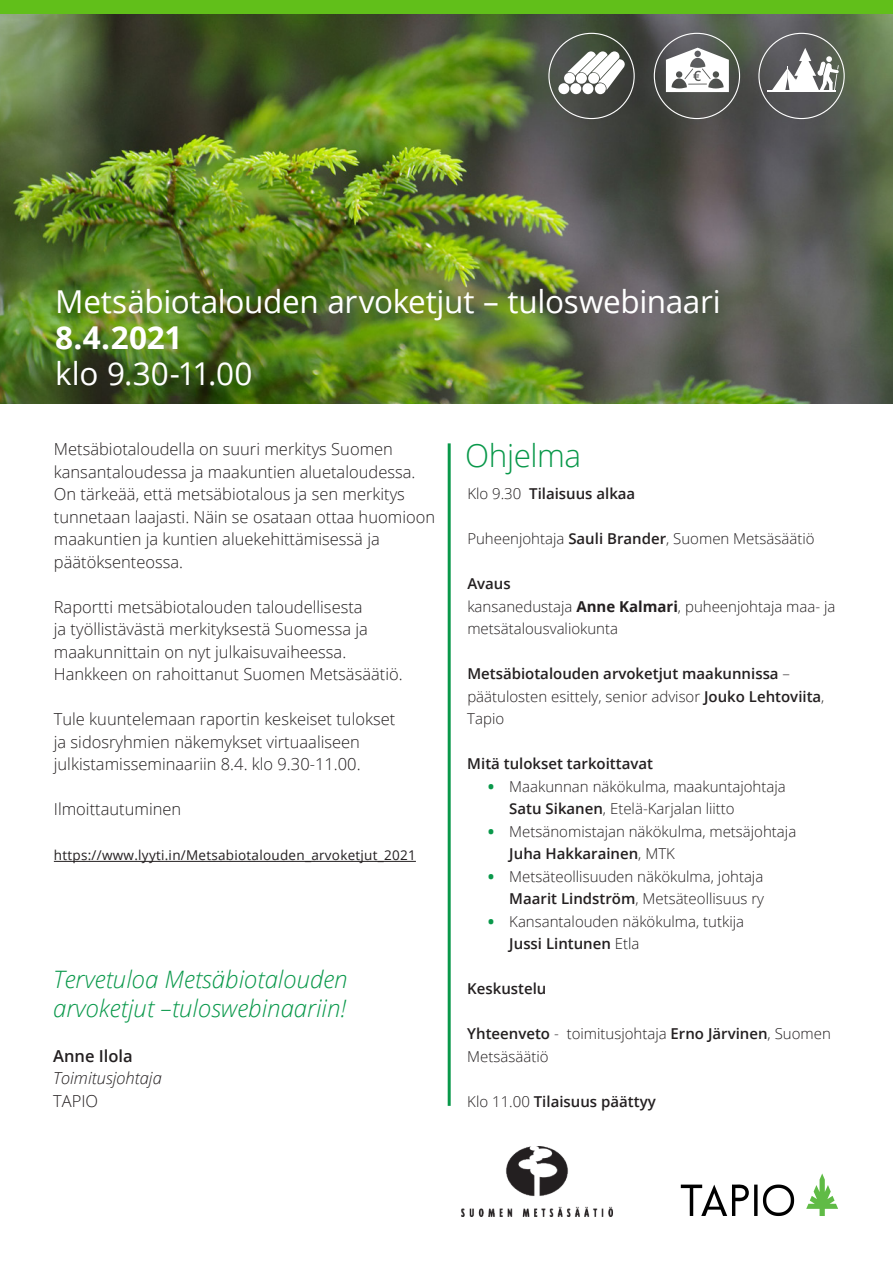
<style>
.page{position:relative;width:893px;height:1263px;background:#fff}
.page>*{position:absolute;margin:0;border:0;box-sizing:border-box;transform-origin:0 0}
.t1{font:31.5px "Open Sans";letter-spacing:-.01em;color:#fff}
.t2{font:700 31.5px "Open Sans";color:#fff}
.t3{font:300 31.5px "Open Sans";letter-spacing:-.015em;color:#09984a}
.t4{font:italic 300 24px/28.5px "Open Sans";color:#09984a}
.t5{font:300 16.5px/22.5px "Open Sans";color:#231f20}
.t6{font:italic 300 16.5px "Open Sans";color:#231f20}
.t7{font:600 16.5px "Open Sans";color:#231f20}
.t8{font:300 15px/22.5px "Open Sans";color:#231f20}
.t9{font:600 15px/22.5px "Open Sans";color:#231f20}
.t10{font:13.5px "Open Sans";letter-spacing:.02em;color:#231f20}
.s1{font-weight:300}
.s2{font-weight:600}
.s3{font-weight:700}
.s4{font-weight:800;color:#09984a}
</style>
<div class="page">
<img style="left:0;top:13px;width:893px;height:391px">
<div style="left:0;top:0;width:893px;height:13px;background:#61bf1a"></div>
<img style="left:461px;top:1146px;width:152px;height:71px">
<div style="left:558px;top:83px;width:11px;height:11px;background:#fff;border-radius:50%"></div>
<div style="left:570px;top:83px;width:11px;height:11px;background:#fff;border-radius:50%"></div>
<div style="left:582px;top:83px;width:11px;height:11px;background:#fff;border-radius:50%"></div>
<div style="left:595px;top:83px;width:11px;height:11px;background:#fff;border-radius:50%"></div>
<div style="left:564px;top:73px;width:11px;height:11px;background:#fff;border-radius:50%"></div>
<svg style="left:567px;top:51px;width:58px;height:39px"></svg>
<svg style="left:666px;top:48px;width:63px;height:44px"></svg>
<hr style="left:54px;top:861px;width:362px;height:1px;background:#231f20">
<hr style="left:448px;top:443px;width:3px;height:663px;background:#09984a">
<svg style="left:681px;top:1173px;width:157px;height:44px"></svg>
<svg style="left:771px;top:48px;width:68px;height:44px"></svg>
<hr style="left:767px;top:91px;width:69px;height:1px;background:#fff">
<h1 class="t1" style="left:55px;top:280px;width:667px">Metsäbiotalouden arvoketjut – tuloswebinaari</h1>
<h1 class="t2" style="left:55px;top:316px;width:129px">8.4.2021</h1>
<h1 class="t1" style="left:55px;top:352px;width:199px">klo 9.30-11.00</h1>
<p class="t5" style="left:54px;top:438px;width:383px">Metsäbiotaloudella on suuri merkitys Suomen kansantaloudessa ja maakuntien aluetaloudessa.<br>On tärkeää, että metsäbiotalous ja sen merkitys tunnetaan laajasti. Näin se osataan ottaa huomioon maakuntien ja kuntien aluekehittämisessä ja päätöksenteossa.</p>
<p class="t5" style="left:54px;top:595px;width:350px">Raportti metsäbiotalouden taloudellisesta<br>ja työllistävästä merkityksestä Suomessa ja maakunnittain on nyt julkaisuvaiheessa.<br>Hankkeen on rahoittanut Suomen Metsäsäätiö.</p>
<p class="t5" style="left:54px;top:708px;width:343px">Tule kuuntelemaan raportin keskeiset tulokset ja sidosryhmien näkemykset virtuaaliseen julkistamisseminaariin 8.4. klo 9.30-11.00.</p>
<p class="t5" style="left:54px;top:798px;width:129px">Ilmoittautuminen</p>
<p class="t10" style="left:54px;top:846px;width:364px">https://www.lyyti.in/Metsabiotalouden_arvoketjut_2021</p>
<h2 class="t4" style="left:53px;top:964px;width:296px">Tervetuloa Metsäbiotalouden arvoketjut –tuloswebinaariin!</h2>
<p class="t7" style="left:53px;top:1044px;width:81px">Anne Ilola</p>
<p class="t6" style="left:53px;top:1067px;width:110px">Toimitusjohtaja</p>
<p class="t5" style="left:53px;top:1089px;width:46px">TAPIO</p>
<h1 class="t3" style="left:465px;top:434px;width:118px">Ohjelma</h1>
<p class="t9" style="left:467px;top:482px;width:170px"><span class="s1">Klo 9.30</span> Tilaisuus alkaa</p>
<p class="t8" style="left:467px;top:527px;width:349px">Puheenjohtaja <span class="s2">Sauli Brander</span>, Suomen Metsäsäätiö</p>
<p class="t8" style="left:467px;top:572px;width:370px"><span class="s2">Avaus<br></span>kansanedustaja <span class="s3">Anne Kalmari</span>, puheenjohtaja maa- ja metsätalousvaliokunta</p>
<p class="t9" style="left:467px;top:662px;width:359px">Metsäbiotalouden arvoketjut maakunnissa <span class="s1">– päätulosten esittely, senior advisor</span> Jouko Lehtoviita<span class="s1">,<br>Tapio</span></p>
<p class="t9" style="left:467px;top:752px;width:187px">Mitä tulokset tarkoittavat</p>
<p class="t8" style="left:509px;top:775px;width:278px;text-indent:-21px"><span class="s4">•</span> Maakunnan näkökulma, maakuntajohtaja<br><span class="s2">Satu Sikanen</span>, Etelä-Karjalan liitto</p>
<p class="t8" style="left:509px;top:820px;width:288px;text-indent:-21px"><span class="s4">•</span> Metsänomistajan näkökulma, metsäjohtaja<br><span class="s2">Juha Hakkarainen</span>, MTK</p>
<p class="t8" style="left:488px;top:865px;width:277px;text-align:right"><span class="s4">•</span> Metsäteollisuuden näkökulma, johtaja<br><span class="s2">Maarit Lindström</span>, Metsäteollisuus ry</p>
<p class="t8" style="left:509px;top:910px;width:236px;text-indent:-21px"><span class="s4">•</span> Kansantalouden näkökulma, tutkija<br><span class="s2">Jussi Lintunen</span> Etla</p>
<p class="t9" style="left:467px;top:977px;width:81px">Keskustelu</p>
<p class="t8" style="left:467px;top:1022px;width:365px"><span class="s2">Yhteenveto</span> - toimitusjohtaja <span class="s2">Erno Järvinen</span>, Suomen<br>Metsäsäätiö</p>
<p class="t9" style="left:467px;top:1090px;width:190px"><span class="s1">Klo 11.00</span> Tilaisuus päättyy</p>
</div>
